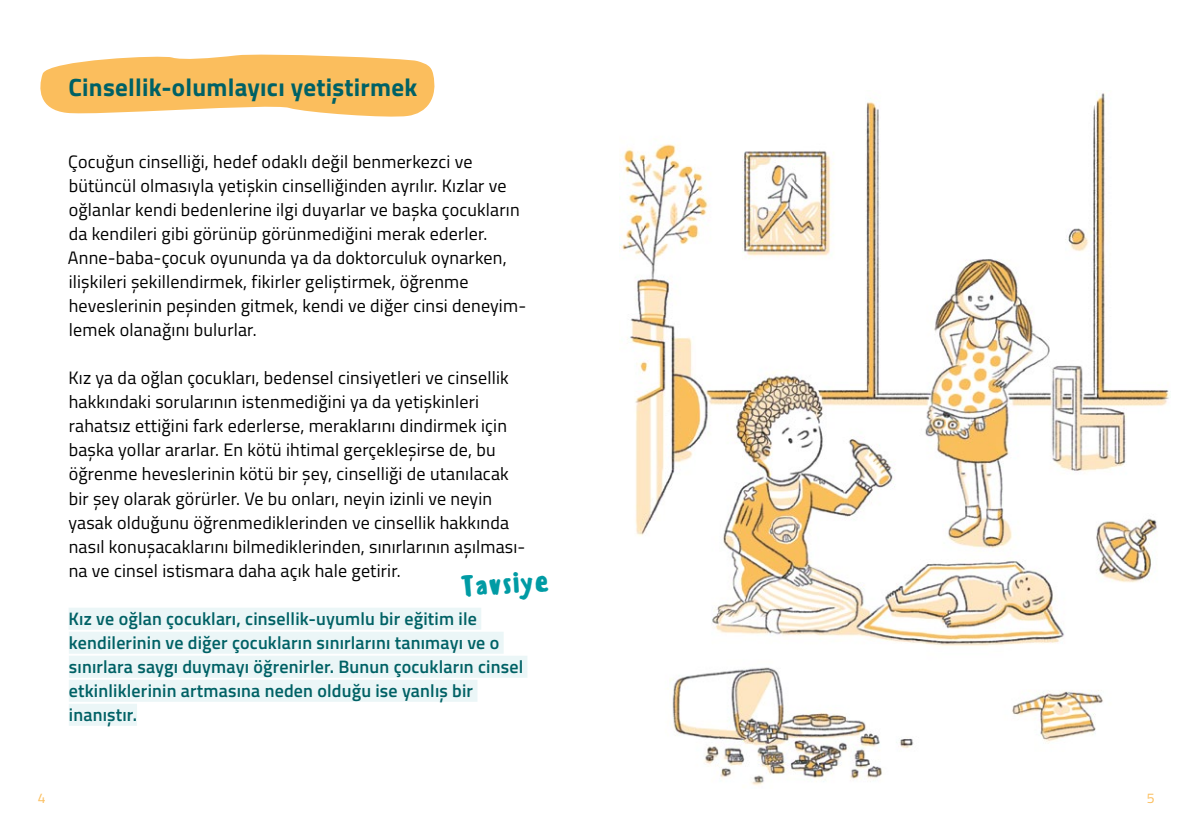
<style>
.page{position:relative;width:1191px;height:840px;background:#fff}
.page>*{position:absolute;margin:0;border:0;box-sizing:border-box;transform-origin:0 0}
.t1{font:500 28px "Sensei";color:#009ba4}
.t2{font:700 25px "Titillium";letter-spacing:.01em;color:#006165}
.t3{font:18px/24px "Titillium";letter-spacing:.01em;color:#000}
.t4{font:600 18px/24px "Titillium";letter-spacing:.01em;color:#006165}
.t5{font:14px "Titillium";color:#fbbe5d}
</style>
<div class="page">
<img style="left:619px;top:93px;width:551px;height:693px">
<svg style="left:40px;top:54px;width:395px;height:63px"></svg>
<div style="left:69px;top:607px;width:412px;height:22px;background:#ebf6f7"></div>
<div style="left:69px;top:631px;width:434px;height:22px;background:#ebf6f7"></div>
<div style="left:69px;top:655px;width:458px;height:22px;background:#ebf6f7"></div>
<div style="left:69px;top:679px;width:408px;height:22px;background:#ebf6f7"></div>
<div style="left:69px;top:703px;width:68px;height:22px;background:#ebf6f7"></div>
<h2 class="t2" style="left:68px;top:68px;width:350px">Cinsellik-olumlayıcı yetiştirmek</h2>
<p class="t3" style="left:68px;top:149px;width:460px">Çocuğun cinselliği, hedef odaklı değil benmerkezci ve bütüncül olmasıyla yetişkin cinselliğinden ayrılır. Kızlar ve oğlanlar kendi bedenlerine ilgi duyarlar ve başka çocukların da kendileri gibi görünüp görünmediğini merak ederler.<br>Anne-baba-çocuk oyununda ya da doktorculuk oynarken, ilişkileri şekillendirmek, fikirler geliştirmek, öğrenme heveslerinin peşinden gitmek, kendi ve diğer cinsi deneyim&shy;lemek olanağını bulurlar.</p>
<p class="t3" style="left:68px;top:365px;width:458px">Kız ya da oğlan çocukları, bedensel cinsiyetleri ve cinsellik hakkındaki sorularının istenmediğini ya da yetişkinleri rahatsız ettiğini fark ederlerse, meraklarını dindirmek için başka yollar ararlar. En kötü ihtimal gerçekleşirse de, bu öğrenme heveslerinin kötü bir şey, cinselliği de utanılacak bir şey olarak görürler. Ve bu onları, neyin izinli ve neyin yasak olduğunu öğrenmediklerinden ve cinsellik hakkında nasıl konuşacaklarını bilmediklerinden, sınırlarının aşılması&shy;na ve cinsel istismara daha açık hale getirir.</p>
<p class="t4" style="left:69px;top:605px;width:456px">Kız ve oğlan çocukları, cinsellik-uyumlu bir eğitim ile kendilerinin ve diğer çocukların sınırlarını tanımayı ve o sınırlara saygı duymayı öğrenirler. Bunun çocukların cinsel etkinliklerinin artmasına neden olduğu ise yanlış bir inanıştır.</p>
<h1 class="t1" style="left:459px;top:567px;width:91px;rotate:-3deg">Tavsiye</h1>
<p class="t5" style="left:38px;top:787px;width:9px">4</p>
<p class="t5" style="left:1146px;top:787px;width:9px">5</p>
</div>
